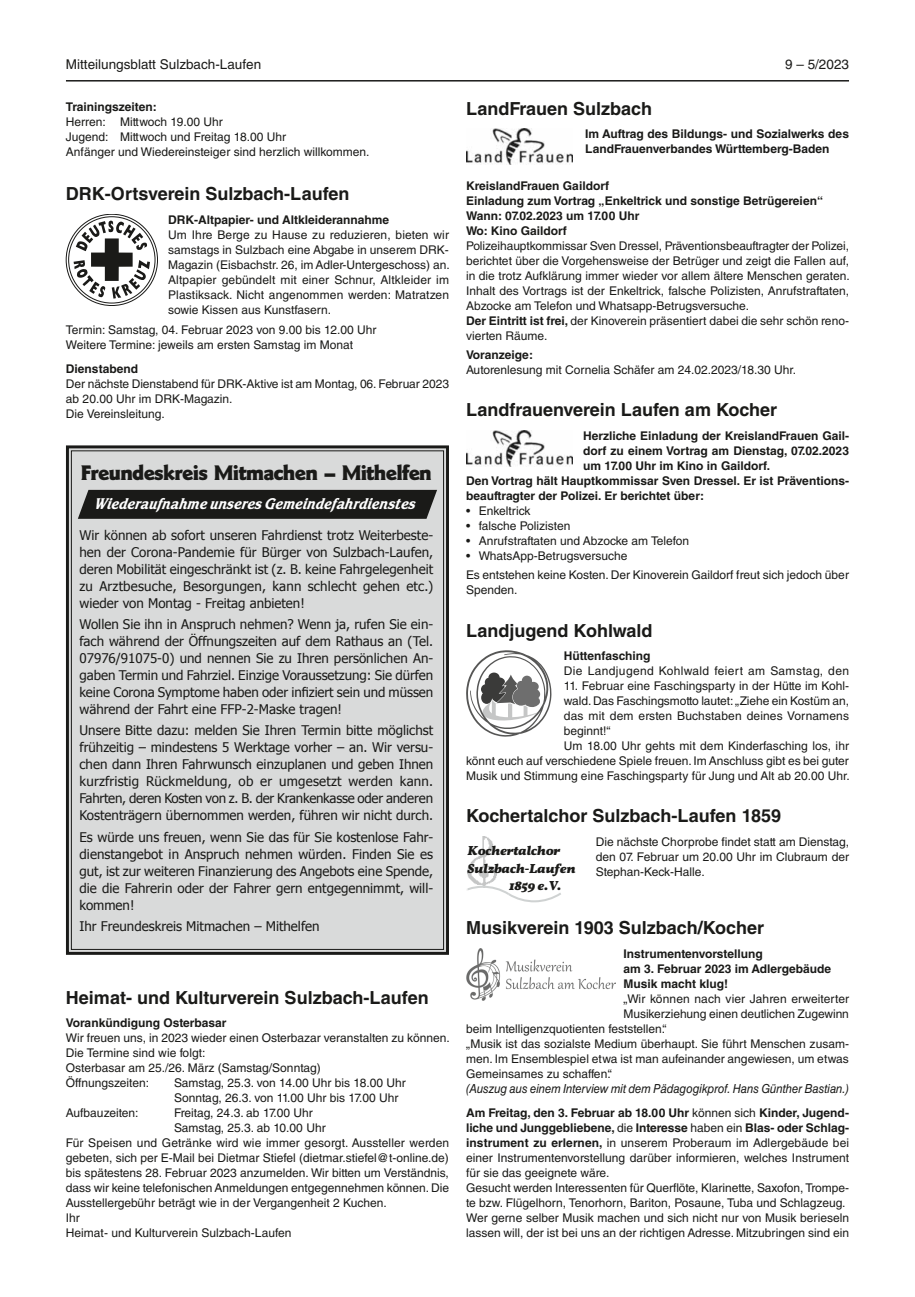
<style>
.page{position:relative;width:915px;height:1297px;background:#fff}
.page>*{position:absolute;margin:0;border:0;box-sizing:border-box;transform-origin:0 0}
.t1{font:20.7px "Goi Ack";color:#1a1a18}
.t2{font:700 18px "Helvetica LT Std";color:#1a1a18}
.t3{font:italic 800 16.2px "Korinna Itc T";color:#fff;scale:.87 1}
.t4{font:13.5px "Helvetica LT Std";color:#1a1a18}
.t5{font:13.35px/17px "Tahoma";color:#1a1a18;text-align:justify}
.t6{font:italic 700 13.2px/18.5px "Vollkorn";color:#1a1a18}
.t7{font:italic 12.45px "Helvetica LT Std";letter-spacing:-.005em;color:#1a1a18;scale:.91 1}
.t8{font:12px/15px "Helvetica LT Std";color:#1a1a18}
.t9{font:700 12px/15px "Helvetica LT Std";color:#1a1a18}
.t10{font:12px "Helvetica LT Std";letter-spacing:.03em;color:#1a1a18}
.s1{font-weight:700}
</style>
<div class="page">
<hr style="left:66px;top:80px;width:782px;height:2px;background:#1a1a18">
<div style="left:66px;top:445px;width:383px;height:510px;background:#d9dada"></div>
<div style="left:78px;top:490px;width:359px;height:29px;background:#1a1a18"></div>
<svg style="left:66px;top:214px;width:91px;height:91px"></svg>
<svg style="left:69px;top:217px;width:86px;height:86px"></svg>
<svg style="left:74px;top:221px;width:76px;height:78px"></svg>
<img style="left:466px;top:129px;width:106px;height:36px">
<img style="left:466px;top:430px;width:106px;height:36px">
<svg style="left:466px;top:650px;width:85px;height:87px"></svg>
<img style="left:467px;top:836px;width:29px;height:49px">
<svg style="left:467px;top:885px;width:94px;height:18px"></svg>
<img style="left:466px;top:948px;width:149px;height:53px">
<p class="t4" style="left:66px;top:57px;width:197px">Mitteilungsblatt Sulzbach-Laufen</p>
<p class="t4" style="left:784px;top:57px;width:65px">9 – 5/2023</p>
<p class="t9" style="left:66px;top:99px;width:92px">Trainingszeiten:</p>
<p class="t8" style="left:66px;top:114px;width:305px">Herren: Mittwoch 19.00 Uhr<br>Jugend: Mittwoch und Freitag 18.00 Uhr<br>Anfänger und Wiedereinsteiger sind herzlich willkommen.</p>
<h2 class="t2" style="left:66px;top:183px;width:285px">DRK-Ortsverein Sulzbach-Laufen</h2>
<p class="t9" style="left:168px;top:212px;width:222px">DRK-Altpapier- und Altkleiderannahme</p>
<p class="t8" style="left:168px;top:227px;width:283px;text-align:justify">Um Ihre Berge zu Hause zu reduzieren, bieten wir samstags in Sulzbach eine Abgabe in unserem DRK-Magazin (Eisbachstr. 26, im Adler-Untergeschoss) an.<br>Altpapier gebündelt mit einer Schnur, Altkleider im Plastiksack. Nicht angenommen werden: Matratzen sowie Kissen aus Kunstfasern.</p>
<p class="t8" style="left:66px;top:322px;width:312px">Termin: Samstag, 04. Februar 2023 von 9.00 bis 12.00 Uhr<br>Weitere Termine: jeweils am ersten Samstag im Monat</p>
<p class="t9" style="left:66px;top:361px;width:74px">Dienstabend</p>
<p class="t8" style="left:66px;top:376px;width:384px">Der nächste Dienstabend für DRK-Aktive ist am Montag, 06. Februar 2023 ab 20.00 Uhr im DRK-Magazin.<br>Die Vereinsleitung.</p>
<h2 class="t2" style="left:466px;top:98px;width:187px">LandFrauen Sulzbach</h2>
<p class="t9" style="left:585px;top:127px;width:265px">Im Auftrag des Bildungs- und Sozialwerks des<br>LandFrauenverbandes Württemberg-Baden</p>
<p class="t9" style="left:466px;top:178px;width:358px">KreislandFrauen Gaildorf<br>Einladung zum Vortrag „Enkeltrick und sonstige Betrügereien“ Wann: 07.02.2023 um 17.00 Uhr<br>Wo: Kino Gaildorf</p>
<p class="t8" style="left:466px;top:238px;width:385px">Polizeihauptkommissar Sven Dressel, Präventionsbeauftragter der Polizei, berichtet über die Vorgehensweise der Betrüger und zeigt die Fallen auf, in die trotz Aufklärung immer wieder vor allem ältere Menschen geraten.<br>Inhalt des Vortrags ist der Enkeltrick, falsche Polizisten, Anrufstraftaten, Abzocke am Telefon und Whatsapp-Betrugsversuche.<br><span class="s1">Der Eintritt ist frei,</span> der Kinoverein präsentiert dabei die sehr schön reno&shy;vierten Räume.</p>
<p class="t9" style="left:466px;top:347px;width:68px">Voranzeige:</p>
<p class="t8" style="left:466px;top:362px;width:331px">Autorenlesung mit Cornelia Schäfer am 24.02.2023/18.30 Uhr.</p>
<h2 class="t2" style="left:466px;top:399px;width:313px">Landfrauenverein Laufen am Kocher</h2>
<p class="t9" style="left:583px;top:428px;width:267px">Herzliche Einladung der KreislandFrauen Gail-</p>
<p class="t9" style="left:583px;top:443px;width:267px">dorf zu einem Vortrag am Dienstag, 07.02.2023</p>
<p class="t9" style="left:583px;top:458px;width:189px">um 17.00 Uhr im Kino in Gaildorf.</p>
<p class="t9" style="left:466px;top:473px;width:384px">Den Vortrag hält Hauptkommissar Sven Dressel. Er ist Präventions-</p>
<p class="t9" style="left:466px;top:488px;width:239px">beauftragter der Polizei. Er berichtet über:</p>
<p class="t8" style="left:466px;top:503px;width:66px">• Enkeltrick</p>
<p class="t8" style="left:466px;top:518px;width:106px">• falsche Polizisten</p>
<p class="t8" style="left:466px;top:533px;width:225px">• Anrufstraftaten und Abzocke am Telefon</p>
<p class="t8" style="left:466px;top:546px;width:384px;line-height:19.2px">• WhatsApp-Betrugsversuche<br>Es entstehen keine Kosten. Der Kinoverein Gaildorf freut sich jedoch über</p>
<p class="t8" style="left:466px;top:582px;width:53px">Spenden.</p>
<h2 class="t2" style="left:466px;top:619px;width:188px">Landjugend Kohlwald</h2>
<p class="t9" style="left:563px;top:648px;width:88px">Hüttenfasching</p>
<p class="t10" style="left:563px;top:664px;width:286px">Die Landjugend Kohlwald feiert am Samstag, den</p>
<p class="t8" style="left:563px;top:678px;width:286px">11. Februar eine Faschingsparty in der Hütte im Kohl-</p>
<p class="t8" style="left:563px;top:693px;width:286px">wald. Das Faschingsmotto lautet: „Ziehe ein Kostüm an,</p>
<p class="t8" style="left:563px;top:708px;width:286px">das mit dem ersten Buchstaben deines Vornamens</p>
<p class="t8" style="left:563px;top:723px;width:48px">beginnt!“</p>
<p class="t8" style="left:563px;top:738px;width:286px">Um 18.00 Uhr gehts mit dem Kinderfasching los, ihr</p>
<p class="t8" style="left:466px;top:753px;width:384px">könnt euch auf verschiedene Spiele freuen. Im Anschluss gibt es bei guter</p>
<p class="t8" style="left:466px;top:768px;width:385px">Musik und Stimmung eine Faschingsparty für Jung und Alt ab 20.00 Uhr.</p>
<h2 class="t2" style="left:466px;top:805px;width:316px">Kochertalchor Sulzbach-Laufen 1859</h2>
<p class="t8" style="left:595px;top:834px;width:255px;text-align:justify">Die nächste Chorprobe findet statt am Dienstag, den 07. Februar um 20.00 Uhr im Clubraum der Stephan-Keck-Halle.</p>
<h1 class="t1" style="left:81px;top:460px;width:351px">Freundeskreis Mitmachen – Mithelfen</h1>
<h3 class="t3" style="left:94px;top:494px;width:374px">Wiederaufnahme unseres Gemeindefahrdienstes</h3>
<p class="t5" style="left:79px;top:526px;width:355px">Wir können ab sofort unseren Fahrdienst trotz Weiterbeste&shy;hen der Corona-Pandemie für Bürger von Sulzbach-Laufen, deren Mobilität eingeschränkt ist (z. B. keine Fahrgelegenheit zu Arztbesuche, Besorgungen, kann schlecht gehen etc.) wieder von Montag - Freitag anbieten!</p>
<p class="t5" style="left:79px;top:615px;width:355px">Wollen Sie ihn in Anspruch nehmen? Wenn ja, rufen Sie ein&shy;fach während der Öffnungszeiten auf dem Rathaus an (Tel.<br>07976/91075-0) und nennen Sie zu Ihren persönlichen An&shy;gaben Termin und Fahrziel. Einzige Voraussetzung: Sie dürfen keine Corona Symptome haben oder infiziert sein und müssen während der Fahrt eine FFP-2-Maske tragen!</p>
<p class="t5" style="left:79px;top:721px;width:355px">Unsere Bitte dazu: melden Sie Ihren Termin bitte möglichst frühzeitig – mindestens 5 Werktage vorher – an. Wir versu&shy;chen dann Ihren Fahrwunsch einzuplanen und geben Ihnen kurzfristig Rückmeldung, ob er umgesetzt werden kann.<br>Fahrten, deren Kosten von z. B. der Krankenkasse oder anderen Kostenträgern übernommen werden, führen wir nicht durch.</p>
<p class="t5" style="left:79px;top:828px;width:355px">Es würde uns freuen, wenn Sie das für Sie kostenlose Fahr&shy;dienstangebot in Anspruch nehmen würden. Finden Sie es gut, ist zur weiteren Finanzierung des Angebots eine Spende, die die Fahrerin oder der Fahrer gern entgegennimmt, will&shy;kommen!</p>
<p class="t5" style="left:79px;top:917px;width:241px">Ihr Freundeskreis Mitmachen – Mithelfen</p>
<p class="t6" style="left:467px;top:841px;width:109px">Kochertalchor<br>Sulzbach-Laufen</p>
<p class="t6" style="left:509px;top:877px;width:54px">1859 e.V.</p>
<h2 class="t2" style="left:466px;top:917px;width:299px">Musikverein 1903 Sulzbach/Kocher</h2>
<p class="t9" style="left:623px;top:946px;width:209px">Instrumentenvorstellung<br>am 3. Februar 2023 im Adlergebäude<br>Musik macht klug!</p>
<p class="t8" style="left:623px;top:991px;width:227px">„Wir können nach vier Jahren erweiterter</p>
<p class="t8" style="left:623px;top:1006px;width:227px">Musikerziehung einen deutlichen Zugewinn</p>
<p class="t8" style="left:466px;top:1021px;width:202px">beim Intelligenzquotienten feststellen.“</p>
<p class="t8" style="left:466px;top:1036px;width:384px">„Musik ist das sozialste Medium überhaupt. Sie führt Menschen zusam-</p>
<p class="t8" style="left:466px;top:1051px;width:384px">men. Im Ensemblespiel etwa ist man aufeinander angewiesen, um etwas</p>
<p class="t8" style="left:466px;top:1066px;width:147px">Gemeinsames zu schaffen.“</p>
<p class="t7" style="left:466px;top:1081px;width:422px">(Auszug aus einem Interview mit dem Pädagogikprof. Hans Günther Bastian.)</p>
<p class="t8" style="left:466px;top:1106px;width:384px"><span class="s1">Am Freitag, den 3. Februar ab 18.00 Uhr</span> können sich <span class="s1">Kinder, Jugend&shy;liche und Junggebliebene,</span> die <span class="s1">Interesse</span> haben ein <span class="s1">Blas- oder Schlag&shy;instrument zu erlernen,</span> in unserem Proberaum im Adlergebäude bei einer Instrumentenvorstellung darüber informieren, welches Instrument für sie das geeignete wäre.<br>Gesucht werden Interessenten für Querflöte, Klarinette, Saxofon, Trompe&shy;te bzw. Flügelhorn, Tenorhorn, Bariton, Posaune, Tuba und Schlagzeug.<br>Wer gerne selber Musik machen und sich nicht nur von Musik berieseln lassen will, der ist bei uns an der richtigen Adresse. Mitzubringen sind ein</p>
<h2 class="t2" style="left:66px;top:986px;width:364px">Heimat- und Kulturverein Sulzbach-Laufen</h2>
<p class="t9" style="left:66px;top:1015px;width:162px">Vorankündigung Osterbasar</p>
<p class="t8" style="left:66px;top:1031px;width:385px">Wir freuen uns, in 2023 wieder einen Osterbazar veranstalten zu können.<br>Die Termine sind wie folgt:<br>Osterbasar am 25./26. März (Samstag/Sonntag)<br>Öffnungszeiten:</p>
<p class="t8" style="left:174px;top:1076px;width:233px">Samstag, 25.3. von 14.00 Uhr bis 18.00 Uhr<br>Sonntag, 26.3. von 11.00 Uhr bis 17.00 Uhr</p>
<p class="t8" style="left:66px;top:1106px;width:74px">Aufbauzeiten:</p>
<p class="t8" style="left:174px;top:1106px;width:140px">Freitag, 24.3. ab 17.00 Uhr</p>
<p class="t8" style="left:174px;top:1121px;width:153px">Samstag, 25.3. ab 10.00 Uhr</p>
<p class="t8" style="left:66px;top:1136px;width:384px">Für Speisen und Getränke wird wie immer gesorgt. Aussteller werden</p>
<p class="t8" style="left:66px;top:1151px;width:384px">gebeten, sich per E-Mail bei Dietmar Stiefel (dietmar.stiefel@t-online.de)</p>
<p class="t8" style="left:66px;top:1166px;width:384px">bis spätestens 28. Februar 2023 anzumelden. Wir bitten um Verständnis,</p>
<p class="t8" style="left:66px;top:1181px;width:384px">dass wir keine telefonischen Anmeldungen entgegennehmen können. Die</p>
<p class="t8" style="left:66px;top:1196px;width:322px">Ausstellergebühr beträgt wie in der Vergangenheit 2 Kuchen.</p>
<p class="t8" style="left:66px;top:1211px;width:16px">Ihr</p>
<p class="t8" style="left:66px;top:1226px;width:227px">Heimat- und Kulturverein Sulzbach-Laufen</p>
</div>
